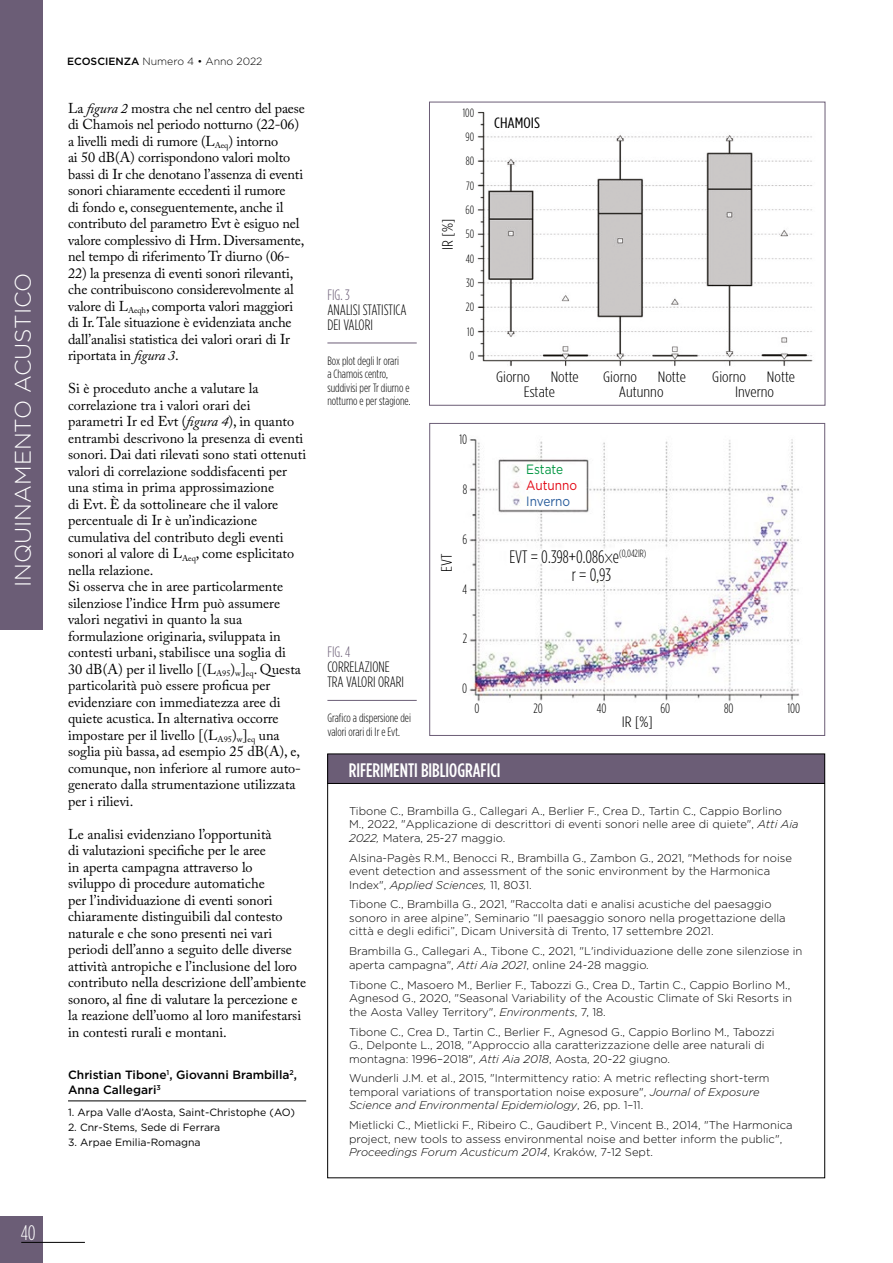
<style>
.page{position:relative;width:893px;height:1263px;background:#fff}
.page>*{position:absolute;margin:0;border:0;box-sizing:border-box;transform-origin:0 0}
.t1{font:300 22.5px "Gotham HTF";color:#fff}
.t2{font:300 condensed 21px "Gotham HTF";color:#fff}
.t3{font:500 condensed 19.5px "Gotham HTF";color:#fff}
.t4{font:300 condensed 18px/18px "Gotham HTF";color:#000}
.t5{font:300 condensed 15px "Gotham HTF";color:#000;scale:1.2 1}
.t6{font:300 condensed 15px/15px "Gotham HTF";color:#000}
.t7{font:300 condensed 15px "Gotham HTF";color:#6b5d76}
.t8{font:condensed 15px "Gotham HTF";color:#000;scale:1.2 1}
.t9{font:14.25px/16.5px "Adobe Caslon Pro";color:#000}
.t10{font:300 condensed 13.5px "Gotham HTF";color:#000}
.t11{font:13.5px "Gotham HTF";color:#e30613;scale:.88 1}
.t12{font:13.5px "Gotham HTF";color:#275b9b;scale:.88 1}
.t13{font:13.5px "Gotham HTF";letter-spacing:-.005em;color:#009641;scale:.88 1}
.t14{font:300 condensed 12px/24.3px "Gotham HTF";color:#000}
.t15{font:500 12px/15px "Gotham HTF";color:#000}
.t16{font:300 11.25px/13.5px "Gotham HTF";color:#000}
.t17{font:10.5px "Gotham HTF";color:#000}
.t18{font:300 10.5px "Gotham HTF";color:#000}
.s1{font-weight:500}
.s2{font-style:italic}
.s3{font-family:"Myriad Pro"}
</style>
<div class="page">
<div style="left:0;top:1216px;width:43px;height:47px;background:#6b5d76"></div>
<hr style="left:21px;top:1242px;width:64px;height:1px;background:#000">
<div style="left:0;top:0;width:43px;height:629px;background:#6b5d76"></div>
<hr style="left:68px;top:1101px;width:238px;height:1px;background:#000">
<div style="left:327px;top:754px;width:498px;height:29px;background:#6b5d76"></div>
<hr style="left:327px;top:783px;width:498px;height:1px;background:#000">
<hr style="left:327px;top:343px;width:90px;height:1px;background:#6b5d76">
<img style="left:477px;top:111px;width:336px;height:255px">
<hr style="left:327px;top:700px;width:90px;height:1px;background:#6b5d76">
<img style="left:469px;top:439px;width:331px;height:263px">
<div style="left:429px;top:423px;width:396px;height:313px;border:1px solid #6b5d76"></div>
<h1 class="t1" style="left:11px;top:587px;width:316px;rotate:-90deg">INQUINAMENTO ACUSTICO</h1>
<h2 class="t2" style="left:21px;top:1221px;width:17px">40</h2>
<p class="t18" style="left:67px;top:56px;width:197px"><span class="s1">ECOSCIENZA</span> Numero 4 • Anno 2022</p>
<p class="t9" style="left:68px;top:99px;width:238px">La <span class="s2">figura 2</span> mostra che nel centro del paese di Chamois nel periodo notturno (22-06) a livelli medi di rumore (L<sub>Aeq</sub>) intorno<br>ai 50 dB(A) corrispondono valori molto bassi di Ir che denotano l’assenza di eventi sonori chiaramente eccedenti il rumore<br>di fondo e, conseguentemente, anche il contributo del parametro Evt è esiguo nel valore complessivo di Hrm. Diversamente, nel tempo di riferimento Tr diurno (06-</p>
<p class="t9" style="left:68px;top:264px;width:227px">22) la presenza di eventi sonori rilevanti, che contribuiscono considerevolmente al valore di L<sub>Aeqh</sub>, comporta valori maggiori di Ir. Tale situazione è evidenziata anche dall’analisi statistica dei valori orari di Ir riportata in <span class="s2">figura 3</span>.</p>
<p class="t9" style="left:68px;top:380px;width:240px">Si è proceduto anche a valutare la correlazione tra i valori orari dei parametri Ir ed Evt (<span class="s2">figura 4</span>), in quanto entrambi descrivono la presenza di eventi sonori. Dai dati rilevati sono stati ottenuti valori di correlazione soddisfacenti per una stima in prima approssimazione<br>di Evt. È da sottolineare che il valore percentuale di Ir è un’indicazione cumulativa del contributo degli eventi sonori al valore di L<sub>Aeq</sub>, come esplicitato nella relazione.<br>Si osserva che in aree particolarmente silenziose l’indice Hrm può assumere valori negativi in quanto la sua formulazione originaria, sviluppata in contesti urbani, stabilisce una soglia di<br>30 dB(A) per il livello [(L<sub>A95</sub>)<sub>w</sub>]<sub>eq</sub>. Questa particolarità può essere proficua per evidenziare con immediatezza aree di quiete acustica. In alternativa occorre impostare per il livello [(L<sub>A95</sub>)<sub>w</sub>]<sub>eq</sub> una soglia più bassa, ad esempio 25 dB(A), e, comunque, non inferiore al rumore auto&shy;generato dalla strumentazione utilizzata per i rilievi.</p>
<p class="t9" style="left:68px;top:825px;width:240px">Le analisi evidenziano l’opportunità<br>di valutazioni specifiche per le aree<br>in aperta campagna attraverso lo<br>sviluppo di procedure automatiche<br>per l’individuazione di eventi sonori chiaramente distinguibili dal contesto naturale e che sono presenti nei vari periodi dell’anno a seguito delle diverse attività antropiche e l’inclusione del loro contributo nella descrizione dell’ambiente sonoro, al fine di valutare la percezione e la reazione dell’uomo al loro manifestarsi in contesti rurali e montani.</p>
<p class="t15" style="left:68px;top:1067px;width:231px">Christian Tibone<sup>1</sup>, Giovanni Brambilla<sup>2</sup>,<br>Anna Callegari<sup>3</sup></p>
<p class="t17" style="left:68px;top:1106px;width:228px">1. Arpa Valle d’Aosta, Saint-Christophe (AO)</p>
<p class="t17" style="left:68px;top:1121px;width:154px">2. Cnr-Stems, Sede di Ferrara</p>
<p class="t17" style="left:68px;top:1136px;width:134px">3. Arpae Emilia-Romagna</p>
<p class="t7" style="left:327px;top:287px;width:24px">FIG. 3</p>
<p class="t6" style="left:327px;top:302px;width:81px">ANALISI STATISTICA<br>DEI VALORI</p>
<p class="t14" style="left:327px;top:354px;width:85px;line-height:13.5px">Box plot degli Ir orari<br>a Chamois centro, suddivisi per Tr diurno e notturno e per stagione.</p>
<p class="t7" style="left:327px;top:644px;width:24px">FIG. 4</p>
<p class="t6" style="left:327px;top:659px;width:78px">CORRELAZIONE<br>TRA VALORI ORARI</p>
<p class="t14" style="left:327px;top:711px;width:85px;line-height:13.5px">Grafico a dispersione dei valori orari di Ir e Evt.</p>
<p class="t5" style="left:440px;top:250px;width:27px;rotate:-90deg">IR [%]</p>
<p class="t14" style="left:463px;top:100px;width:13px;text-align:center">100<br>90<br>80<br>70<br>60<br>50<br>40<br>30<br>20<br>10<br>0</p>
<p class="t10" style="left:459px;top:432px;width:9px">10</p>
<p class="t10" style="left:463px;top:482px;width:6px">8</p>
<p class="t5" style="left:439px;top:572px;width:17px;rotate:-90deg">EVT</p>
<p class="t10" style="left:462px;top:532px;width:6px">6</p>
<p class="t10" style="left:463px;top:582px;width:6px">4</p>
<p class="t10" style="left:463px;top:632px;width:6px">2</p>
<p class="t10" style="left:462px;top:681px;width:7px">0</p>
<p class="t8" style="left:494px;top:115px;width:40px">CHAMOIS</p>
<p class="t5" style="left:496px;top:368px;width:30px">Giorno</p>
<p class="t5" style="left:551px;top:368px;width:25px">Notte</p>
<p class="t5" style="left:603px;top:368px;width:30px">Giorno</p>
<p class="t5" style="left:658px;top:368px;width:25px">Notte</p>
<p class="t5" style="left:712px;top:368px;width:30px">Giorno</p>
<p class="t5" style="left:767px;top:368px;width:25px">Notte</p>
<p class="t5" style="left:524px;top:384px;width:27px">Estate</p>
<p class="t5" style="left:619px;top:384px;width:39px">Autunno</p>
<p class="t5" style="left:735px;top:384px;width:34px">Inverno</p>
<p class="t13" style="left:526px;top:462px;width:44px">Estate</p>
<p class="t11" style="left:526px;top:478px;width:59px">Autunno</p>
<p class="t12" style="left:526px;top:493px;width:51px">Inverno</p>
<p class="t4" style="left:572px;top:547px;width:76px;text-indent:-62px">EVT = 0.398+0.086<span class="s3">×</span>e<sup>(0,042IR) </sup>r = 0,93</p>
<p class="t10" style="left:475px;top:701px;width:7px">0</p>
<p class="t10" style="left:533px;top:701px;width:11px">20</p>
<p class="t10" style="left:597px;top:701px;width:11px">40</p>
<p class="t10" style="left:660px;top:701px;width:11px">60</p>
<p class="t10" style="left:724px;top:701px;width:11px">80</p>
<p class="t10" style="left:787px;top:701px;width:14px">100</p>
<p class="t5" style="left:622px;top:714px;width:27px">IR [%]</p>
<h3 class="t3" style="left:349px;top:759px;width:153px">RIFERIMENTI BIBLIOGRAFICI</h3>
<p class="t16" style="left:349px;top:804px;width:451px">Tibone C., Brambilla G., Callegari A., Berlier F., Crea D., Tartin C., Cappio Borlino<br>M., 2022, "Applicazione di descrittori di eventi sonori nelle aree di quiete", <span class="s2">Atti Aia<br>2022,</span> Matera, 25-27 maggio.</p>
<p class="t16" style="left:349px;top:851px;width:444px">Alsina-Pagès R.M., Benocci R., Brambilla G., Zambon G., 2021, "Methods for noise event detection and assessment of the sonic environment by the Harmonica<br>Index", <span class="s2">Applied Sciences,</span> 11, 8031.</p>
<p class="t16" style="left:349px;top:897px;width:438px">Tibone C., Brambilla G., 2021, "Raccolta dati e analisi acustiche del paesaggio sonoro in aree alpine”, Seminario “Il paesaggio sonoro nella progettazione della città e degli edifici”, Dicam Università di Trento, 17 settembre 2021.</p>
<p class="t16" style="left:349px;top:944px;width:455px">Brambilla G., Callegari A., Tibone C., 2021, "L'individuazione delle zone silenziose in aperta campagna", <span class="s2">Atti Aia 2021</span>, online 24-28 maggio.</p>
<p class="t16" style="left:349px;top:978px;width:444px">Tibone C., Masoero M., Berlier F., Tabozzi G., Crea D., Tartin C., Cappio Borlino M.,<br>Agnesod G., 2020, "Seasonal Variability of the Acoustic Climate of Ski Resorts in the Aosta Valley Territory", <span class="s2">Environments</span>, 7, 18.</p>
<p class="t16" style="left:349px;top:1025px;width:427px">Tibone C., Crea D., Tartin C., Berlier F., Agnesod G., Cappio Borlino M., Tabozzi<br>G., Delponte L., 2018, "Approccio alla caratterizzazione delle aree naturali di montagna: 1996–2018", <span class="s2">Atti Aia 2018</span>, Aosta, 20-22 giugno.</p>
<p class="t16" style="left:349px;top:1071px;width:422px">Wunderli J.M. et al., 2015, "Intermittency ratio: A metric reflecting short-term temporal variations of transportation noise exposure", <span class="s2">Journal of Exposure<br>Science and Environmental Epidemiology</span>, 26, pp. 1–11.</p>
<p class="t16" style="left:349px;top:1118px;width:445px">Mietlicki C., Mietlicki F., Ribeiro C., Gaudibert P., Vincent B., 2014, "The Harmonica project, new tools to assess environmental noise and better inform the public",<br><span class="s2">Proceedings Forum Acusticum 2014</span>, Kraków, 7-12 Sept.</p>
</div>
